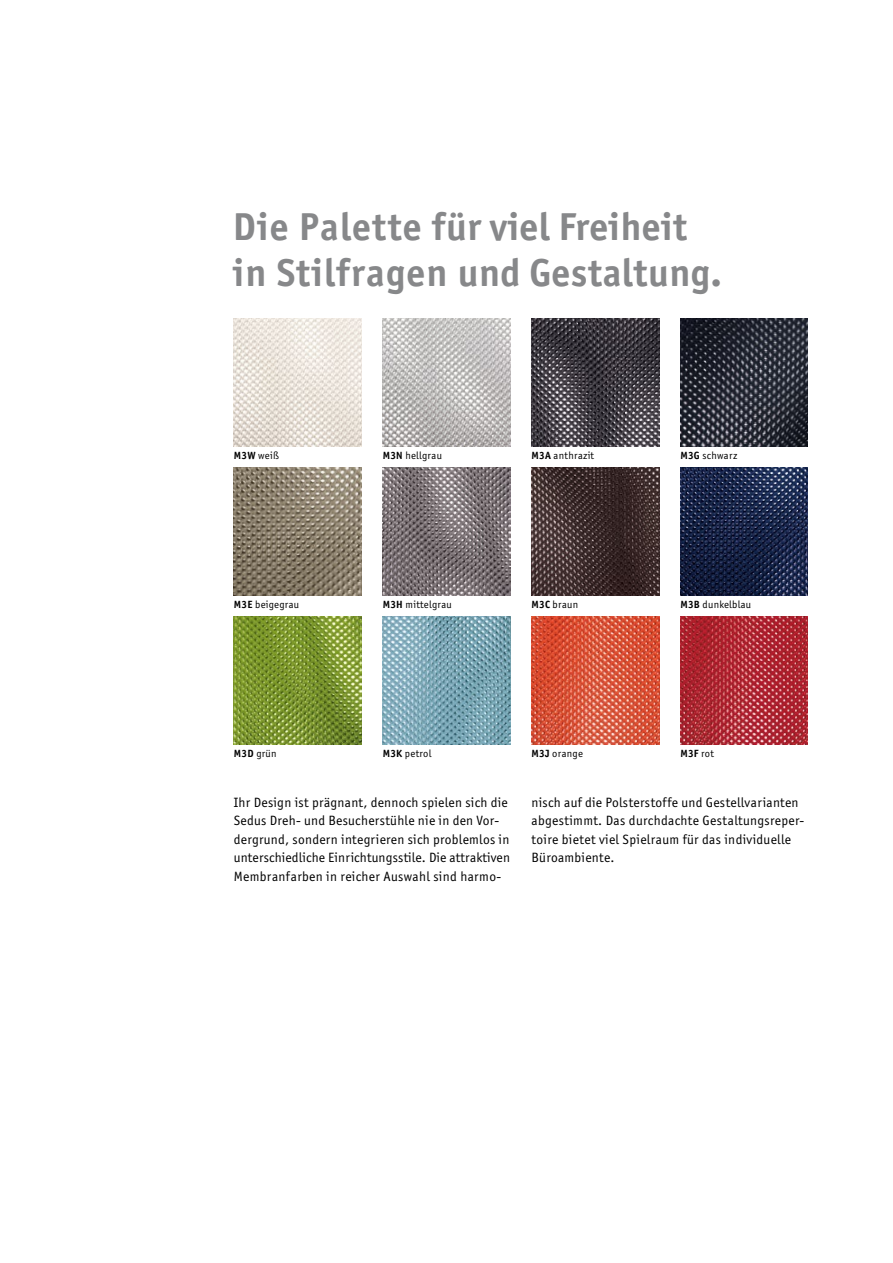
<style>
.page{position:relative;width:893px;height:1263px;background:#fff}
.page>*{position:absolute;margin:0;border:0;box-sizing:border-box;transform-origin:0 0}
.Headline_26pt{font:700 39px "Officina San Itc T";letter-spacing:.01em;color:#87888a}
.Copy_12pt{font:13.5px/18.6px "Officina San Itc T";letter-spacing:.02em;color:#000}
.Legende_7pt{font:10.5px "Officina San Itc T";letter-spacing:.025em;color:#000}
.Legende_7pt-2{font:700 10.5px "Officina San Itc T";color:#000}
.s1{font-weight:700}
.s2{font-weight:400}
</style>
<div class="page">
<img style="left:234px;top:617px;width:127px;height:127px">
<img style="left:680px;top:617px;width:128px;height:127px">
<img style="left:383px;top:617px;width:127px;height:127px">
<img style="left:531px;top:617px;width:128px;height:127px">
<img style="left:234px;top:319px;width:127px;height:127px">
<img style="left:531px;top:319px;width:128px;height:127px">
<img style="left:383px;top:319px;width:127px;height:127px">
<img style="left:680px;top:319px;width:128px;height:127px">
<img style="left:680px;top:468px;width:128px;height:127px">
<img style="left:531px;top:468px;width:128px;height:127px">
<img style="left:383px;top:468px;width:127px;height:127px">
<img style="left:234px;top:468px;width:127px;height:127px">
<p class="Headline_26pt" style="left:233px;top:203px;width:456px">Die Palette für viel Freiheit</p>
<p class="Headline_26pt" style="left:233px;top:248px;width:491px">in Stilfragen und Gestaltung.</p>
<p class="Legende_7pt" style="left:234px;top:449px;width:47px"><span class="s1">M3W</span> weiß</p>
<p class="Legende_7pt" style="left:383px;top:449px;width:61px"><span class="s1">M3N</span> hellgrau</p>
<p class="Legende_7pt" style="left:531px;top:449px;width:64px"><span class="s1">M3A</span> anthrazit</p>
<p class="Legende_7pt" style="left:680px;top:449px;width:58px"><span class="s1">M3G</span> schwarz</p>
<p class="Legende_7pt" style="left:234px;top:598px;width:67px"><span class="s1">M3E</span> beigegrau</p>
<p class="Legende_7pt" style="left:383px;top:598px;width:71px"><span class="s1">M3H</span> mittelgrau</p>
<p class="Legende_7pt" style="left:531px;top:598px;width:48px"><span class="s1">M3C</span> braun</p>
<p class="Legende_7pt" style="left:680px;top:598px;width:72px"><span class="s1">M3B</span> dunkelblau</p>
<p class="Legende_7pt" style="left:234px;top:747px;width:44px"><span class="s1">M3D</span> grün</p>
<p class="Legende_7pt" style="left:383px;top:747px;width:50px"><span class="s1">M3K</span> petrol</p>
<p class="Legende_7pt" style="left:531px;top:747px;width:53px"><span class="s1">M3J</span> orange</p>
<p class="Legende_7pt-2" style="left:680px;top:746px;width:35px">M3F <span class="s2">rot</span></p>
<p class="Copy_12pt" style="left:234px;top:793px;width:278px">Ihr Design ist prägnant, dennoch spielen sich die Sedus Dreh- und Besucherstühle nie in den Vor&shy;dergrund, sondern integrieren sich problemlos in unterschiedliche Einrichtungsstile. Die attraktiven Membranfarben in reicher Auswahl sind harmo-</p>
<p class="Copy_12pt" style="left:531px;top:793px;width:274px">nisch auf die Polsterstoffe und Gestellvarianten abgestimmt. Das durchdachte Gestaltungsreper&shy;toire bietet viel Spielraum für das individuelle Büroambiente.</p>
</div>
